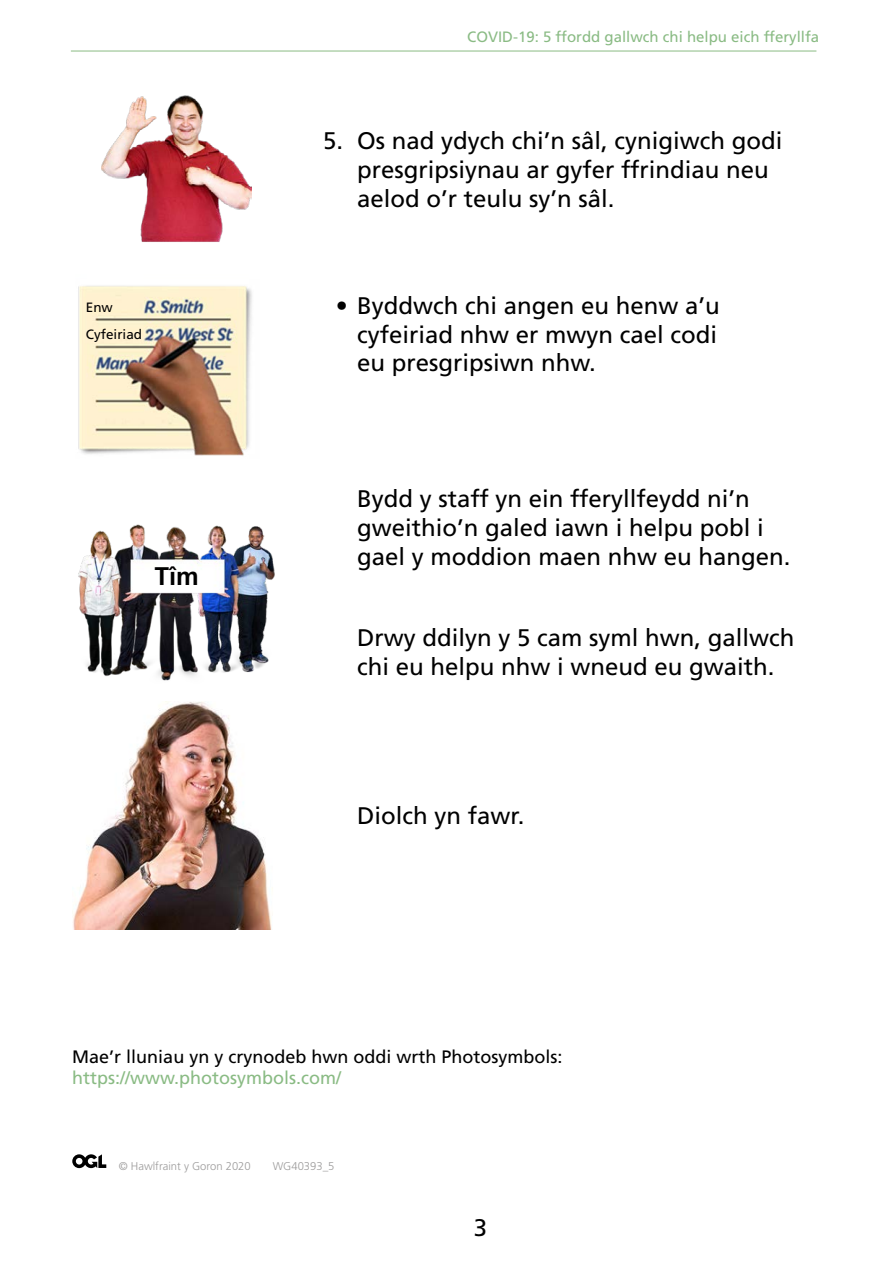
<style>
.page{position:relative;width:893px;height:1263px;background:#fff}
.page>*{position:absolute;margin:0;border:0;box-sizing:border-box;transform-origin:0 0}
.t1{font:700 25.5px "Frutiger LT Std";color:#000}
.Body{font:24px/28.8px "Frutiger LT Std";color:#000}
.Bullets{font:24px/28.8px "Frutiger LT Std";color:#000;text-align:justify}
.t2{font:18px "Frutiger LT Std";color:#000}
.t3{font:18px "Frutiger LT Std";color:#8abb84}
.t4{font:15px "Frutiger LT Std";color:#8abb84}
.t5{font:13.5px/26.8px "Frutiger LT Std";color:#000}
.t6{font:300 11.25px "Frutiger LT Std";color:#9c9b9b}
</style>
<div class="page">
<hr style="left:71px;top:51px;width:745px;height:1px;background:#8abb84">
<svg style="left:72px;top:1154px;width:34px;height:14px"></svg>
<img style="left:101px;top:95px;width:151px;height:147px">
<img style="left:73px;top:703px;width:199px;height:226px">
<img style="left:78px;top:285px;width:174px;height:171px">
<img style="left:78px;top:524px;width:197px;height:179px">
<p class="t4" style="left:467px;top:28px;width:354px">COVID-19: 5 ffordd gallwch chi helpu eich fferyllfa</p>
<p class="t5" style="left:86px;top:294px;width:58px">Enw<br>Cyfeiriad</p>
<p class="t1" style="left:155px;top:561px;width:45px">Tîm</p>
<p class="Body" style="left:357px;top:126px;width:427px;text-indent:-34px">5. Os nad ydych chi’n sâl, cynigiwch godi presgripsiynau ar gyfer ffrindiau neu aelod o’r teulu sy’n sâl.</p>
<h4 class="Bullets" style="left:357px;top:291px;width:364px;text-indent:-21px">• Byddwch chi angen eu henw a’u cyfeiriad nhw er mwyn cael codi eu presgripsiwn nhw.</h4>
<h1 class="Body" style="left:357px;top:485px;width:435px">Bydd y staff yn ein fferyllfeydd ni’n gweithio’n galed iawn i helpu pobl i gael y moddion maen nhw eu hangen.</h1>
<h1 class="Body" style="left:357px;top:624px;width:439px">Drwy ddilyn y 5 cam syml hwn, gallwch chi eu helpu nhw i wneud eu gwaith.</h1>
<h1 class="Body" style="left:357px;top:801px;width:169px">Diolch yn fawr.</h1>
<p class="t2" style="left:72px;top:1046px;width:492px">Mae’r lluniau yn y crynodeb hwn oddi wrth Photosymbols:</p>
<p class="t3" style="left:72px;top:1067px;width:271px">https://www.photosymbols.com/</p>
<p class="t6" style="left:119px;top:1159px;width:133px">© Hawlfraint y Goron 2020</p>
<p class="t6" style="left:273px;top:1159px;width:63px">WG40393_5</p>
<p class="Body" style="left:474px;top:1213px;width:15px">3</p>
</div>
